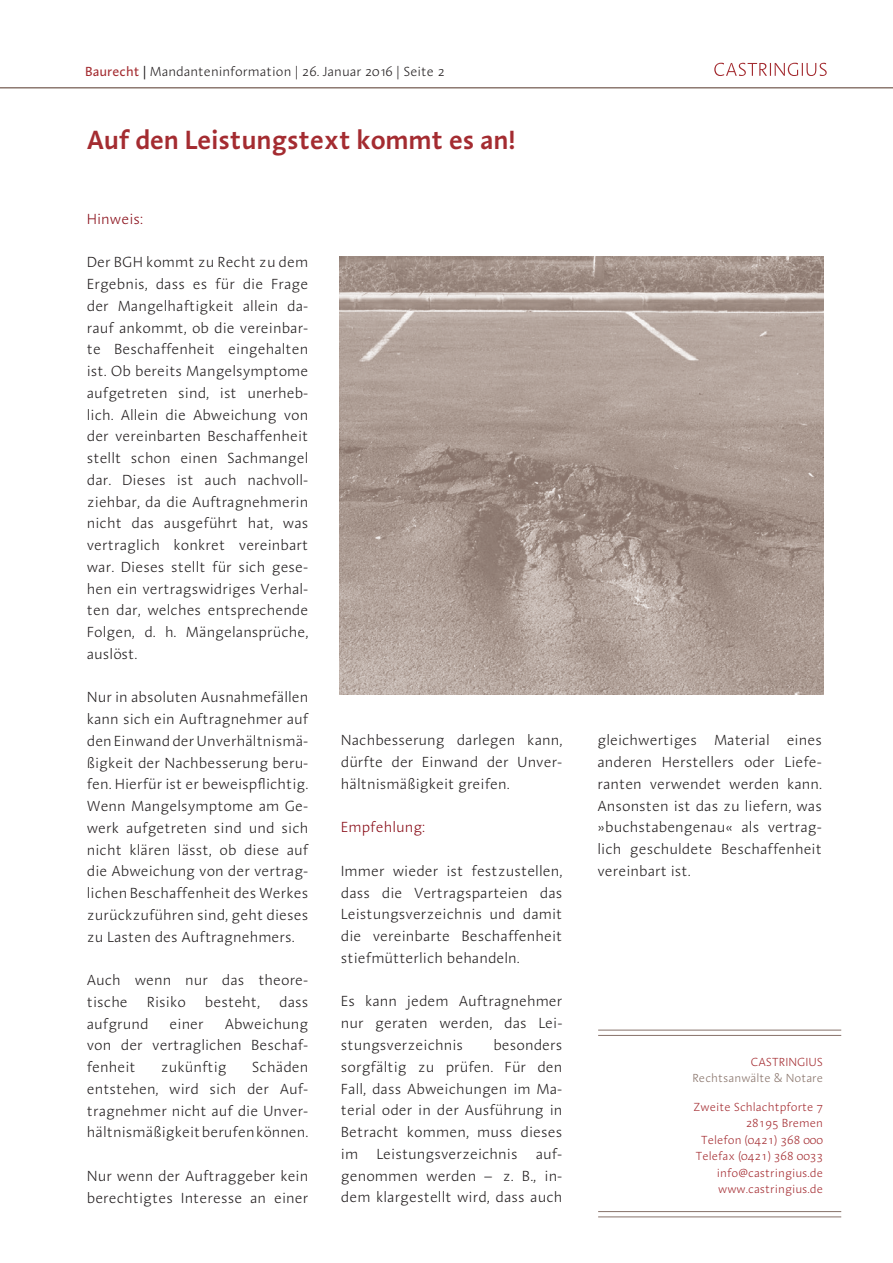
<style>
.page{position:relative;width:893px;height:1263px;background:#fff}
.page>*{position:absolute;margin:0;border:0;box-sizing:border-box;transform-origin:0 0}
.t1{font:600 27px "Linotype Aroma";letter-spacing:-.01em;color:#a42c31}
.t2{font:300 15px/21.8px "Linotype Aroma";color:#231f20;text-align:justify}
.t3{font:300 15px "Linotype Aroma";color:#890d18}
.t4{font:300 13.5px "Linotype Aroma";color:#231f20}
.t5{font:300 12px/16.5px "Linotype Aroma";color:#a42c31;text-align:right}
.t6{font:300 12px "Linotype Aroma";color:#877269}
.s1{font-weight:400;color:#a42c31}
.s2{font-weight:400}
</style>
<div class="page">
<hr style="left:0;top:88px;width:893px;height:1px;background:#877269">
<hr style="left:0;top:87px;width:893px;height:1px;background:#877269">
<svg style="left:714px;top:63px;width:113px;height:13px"></svg>
<hr style="left:598px;top:1030px;width:243px;height:1px;background:#877269">
<hr style="left:598px;top:1035px;width:243px;height:1px;background:#877269">
<hr style="left:598px;top:1211px;width:243px;height:1px;background:#877269">
<hr style="left:598px;top:1216px;width:243px;height:1px;background:#877269">
<img style="left:339px;top:256px;width:484px;height:438px">
<p class="t4" style="left:85px;top:63px;width:361px"><span class="s1">Baurecht</span> <span class="s2">|</span> Mandanteninformation | 26. Januar 2016 | Seite 2</p>
<h1 class="t1" style="left:87px;top:122px;width:430px">Auf den Leistungstext kommt es an!</h1>
<p class="t3" style="left:87px;top:209px;width:58px">Hinweis:</p>
<p class="t2" style="left:87px;top:251px;width:223px">Der BGH kommt zu Recht zu dem Ergebnis, dass es für die Frage der Mangelhaftigkeit allein da&shy;rauf ankommt, ob die vereinbar&shy;te Beschaffenheit eingehalten ist. Ob bereits Mangelsymptome aufgetreten sind, ist unerheb&shy;lich. Allein die Abweichung von der vereinbarten Beschaffenheit stellt schon einen Sachmangel dar. Dieses ist auch nachvoll&shy;ziehbar, da die Auftragnehmerin nicht das ausgeführt hat, was vertraglich konkret vereinbart war. Dieses stellt für sich gese&shy;hen ein vertragswidriges Verhal&shy;ten dar, welches entsprechende Folgen, d. h. Mängelansprüche, auslöst.</p>
<p class="t2" style="left:87px;top:686px;width:223px">Nur in absoluten Ausnahmefällen kann sich ein Auftragnehmer auf den Einwand der Unverhältnismä&shy;ßigkeit der Nachbesserung beru&shy;fen. Hierfür ist er beweispflichtig.<br>Wenn Mangelsymptome am Ge&shy;werk aufgetreten sind und sich nicht klären lässt, ob diese auf die Abweichung von der vertrag&shy;lichen Beschaffenheit des Werkes zurückzuführen sind, geht dieses zu Lasten des Auftragnehmers.</p>
<p class="t2" style="left:87px;top:969px;width:223px">Auch wenn nur das theore&shy;tische</p>
<p class="t2" style="left:147px;top:991px;width:41px">Risiko</p>
<p class="t2" style="left:205px;top:991px;width:57px">besteht,</p>
<p class="t2" style="left:279px;top:991px;width:31px">dass</p>
<p class="t2" style="left:87px;top:1012px;width:63px">aufgrund</p>
<p class="t2" style="left:170px;top:1012px;width:36px">einer</p>
<p class="t2" style="left:87px;top:1012px;width:223px;text-indent:138px">Abweichung von der vertraglichen Beschaf&shy;fenheit</p>
<p class="t2" style="left:161px;top:1056px;width:67px">zukünftig</p>
<p class="t2" style="left:87px;top:1056px;width:223px;text-indent:165px">Schäden entstehen, wird sich der Auf&shy;tragnehmer nicht auf die Unver&shy;hältnismäßigkeit berufen können.</p>
<p class="t2" style="left:87px;top:1165px;width:223px">Nur wenn der Auftraggeber kein berechtigtes Interesse an einer</p>
<p class="t2" style="left:341px;top:729px;width:223px">Nachbesserung darlegen kann, dürfte der Einwand der Unver&shy;hältnismäßigkeit greifen.</p>
<p class="t3" style="left:341px;top:818px;width:86px">Empfehlung:</p>
<p class="t2" style="left:341px;top:860px;width:223px">Immer wieder ist festzustellen, dass die Vertragsparteien das Leistungsverzeichnis und damit die vereinbarte Beschaffenheit stiefmütterlich behandeln.</p>
<p class="t2" style="left:341px;top:990px;width:223px">Es kann jedem Auftragnehmer nur geraten werden, das Lei&shy;stungsverzeichnis</p>
<p class="t2" style="left:341px;top:1034px;width:223px;text-indent:153px">besonders sorgfältig zu prüfen. Für den Fall, dass Abweichungen im Ma&shy;terial oder in der Ausführung in Betracht kommen, muss dieses im Leistungsverzeichnis auf&shy;genommen werden – z. B., in&shy;dem klargestellt wird, dass auch</p>
<p class="t2" style="left:597px;top:729px;width:226px">gleichwertiges Material eines anderen Herstellers oder Liefe&shy;ranten verwendet werden kann.<br>Ansonsten ist das zu liefern, was »buchstabengenau« als vertrag&shy;lich geschuldete Beschaffenheit vereinbart ist.</p>
<p class="t5" style="left:751px;top:1053px;width:74px">CASTRINGIUS</p>
<p class="t6" style="left:692px;top:1070px;width:132px">Rechtsanwälte &amp; Notare</p>
<p class="t5" style="left:694px;top:1098px;width:131px">Zweite Schlachtpforte 7<br>28195 Bremen<br>Telefon (0421) 368 000<br>Telefax (0421) 368 0033 info@castringius.de www.castringius.de</p>
</div>
